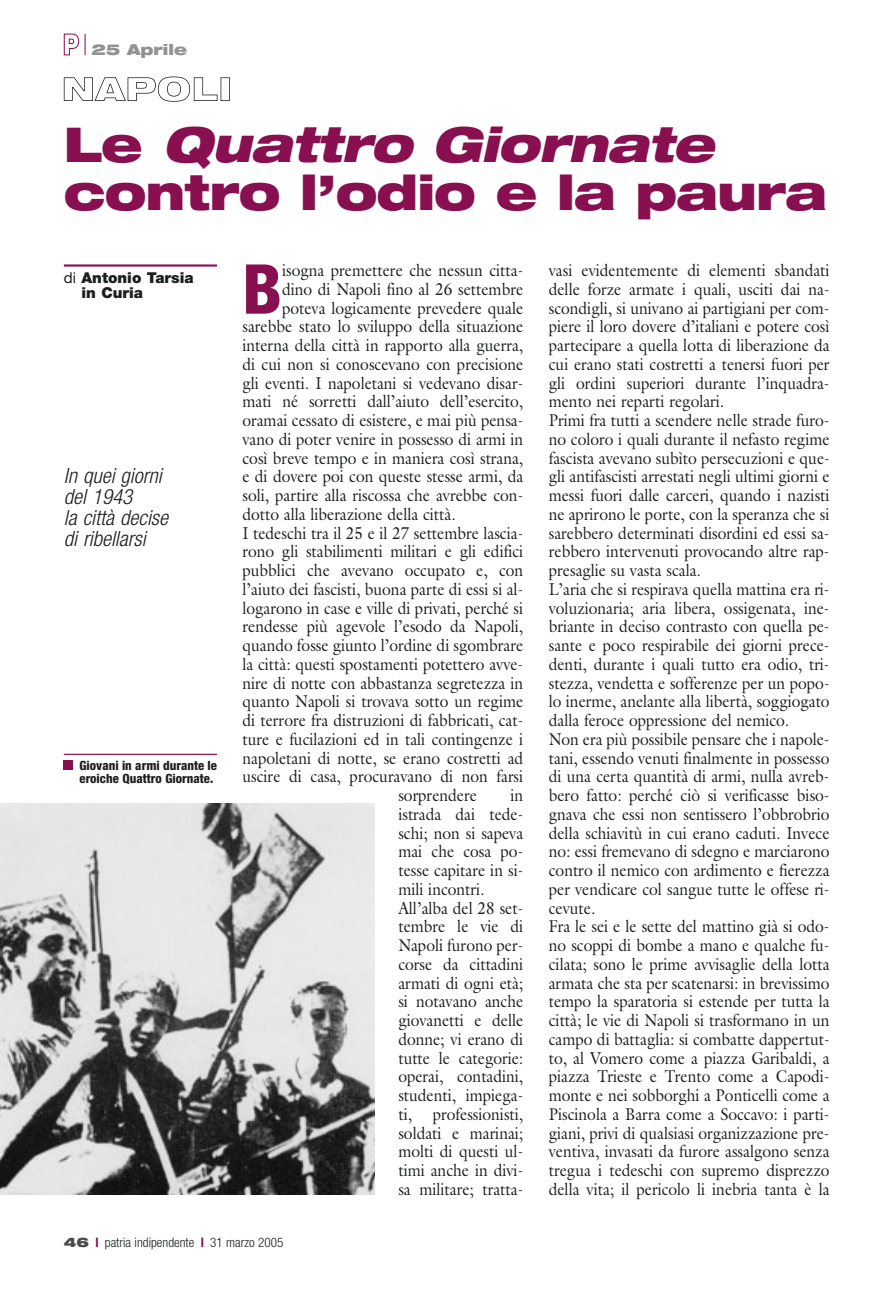
<style>
.page{position:relative;width:893px;height:1296px;background:#fff}
.page>*{position:absolute;margin:0;border:0;box-sizing:border-box;transform-origin:0 0}
.t1{font:800 condensed 69px "Helvetica Neue";color:#880f50}
.t2{font:900 expanded 48px/48px "Helvetica Neue";letter-spacing:-.02em;color:#880f50}
.t3{font:italic 300 condensed 21px/21px "Helvetica Neue";color:#1c1f20}
.t4{font:17.25px/18.8px "Galliard";color:#1c1f20;scale:.9 1}
.t5{font:900 15px/15px "Helvetica Neue";color:#1c1f20}
.t6{font:900 expanded 15px "Helvetica Neue";color:#909293}
.t7{font:300 condensed 13.2px "Helvetica Neue";color:#1c1f20}
.t8{font:800 condensed 12.75px/12.8px "Helvetica Neue";color:#1c1f20}
.s1{font-style:italic}
.s2{font-weight:400}
.s3{font-weight:900;font-stretch:expanded;color:#47494a}
.s4{font-weight:700;color:#880f50}
</style>
<div class="page">
<svg style="left:63px;top:33px;width:17px;height:23px"></svg>
<svg style="left:64px;top:33px;width:15px;height:23px"></svg>
<svg style="left:85px;top:34px;width:1px;height:21px"></svg>
<hr style="left:64px;top:264px;width:153px;height:3px;background:#880f50">
<img style="left:0;top:804px;width:374px;height:391px">
<hr style="left:64px;top:754px;width:153px;height:1px;background:#880f50">
<div style="left:64px;top:761px;width:9px;height:9px;background:#880f50"></div>
<svg style="left:64px;top:77px;width:166px;height:25px"></svg>
<p class="t6" style="left:91px;top:44px;width:97px">25 Aprile</p>
<h2 class="t2" style="left:64px;top:125px;width:765px">Le <span class="s1">Quattro Giornate </span>contro l’odio e la paura</h2>
<p class="t5" style="left:81px;top:271px;width:114px;text-indent:-18px"><span class="s2">di</span> Antonio Tarsia in Curia</p>
<p class="t4" style="left:549px;top:263px;width:313px">vasi evidentemente di elementi sbandati delle forze armate i quali, usciti dai na&shy;scondigli, si univano ai partigiani per com&shy;piere il loro dovere d’italiani e potere così partecipare a quella lotta di liberazione da cui erano stati costretti a tenersi fuori per gli ordini superiori durante l’inquadra&shy;mento nei reparti regolari.<br>Primi fra tutti a scendere nelle strade furo&shy;no coloro i quali durante il nefasto regime fascista avevano subìto persecuzioni e que&shy;gli antifascisti arrestati negli ultimi giorni e messi fuori dalle carceri, quando i nazisti ne aprirono le porte, con la speranza che si sarebbero determinati disordini ed essi sa&shy;rebbero intervenuti provocando altre rap&shy;presaglie su vasta scala.<br>L’aria che si respirava quella mattina era ri&shy;voluzionaria; aria libera, ossigenata, ine&shy;briante in deciso contrasto con quella pe&shy;sante e poco respirabile dei giorni prece&shy;denti, durante i quali tutto era odio, tri&shy;stezza, vendetta e sofferenze per un popo&shy;lo inerme, anelante alla libertà, soggiogato dalla feroce oppressione del nemico.<br>Non era più possibile pensare che i napole&shy;tani, essendo venuti finalmente in possesso di una certa quantità di armi, nulla avreb&shy;bero fatto: perché ciò si verificasse biso&shy;gnava che essi non sentissero l’obbrobrio della schiavitù in cui erano caduti. Invece no: essi fremevano di sdegno e marciarono contro il nemico con ardimento e fierezza per vendicare col sangue tutte le offese ri&shy;cevute.<br>Fra le sei e le sette del mattino già si odo&shy;no scoppi di bombe a mano e qualche fu&shy;cilata; sono le prime avvisaglie della lotta armata che sta per scatenarsi: in brevissimo tempo la sparatoria si estende per tutta la città; le vie di Napoli si trasformano in un campo di battaglia: si combatte dappertut&shy;to, al Vomero come a piazza Garibaldi, a piazza Trieste e Trento come a Capodi&shy;monte e nei sobborghi a Ponticelli come a Piscinola a Barra come a Soccavo: i parti&shy;giani, privi di qualsiasi organizzazione pre&shy;ventiva, invasati da furore assalgono senza tregua i tedeschi con supremo disprezzo della vita; il pericolo li inebria tanta è la</p>
<h1 class="t1" style="left:242px;top:264px;width:41px">B</h1>
<p class="t4" style="left:282px;top:263px;width:269px">isogna premettere che nessun citta-</p>
<p class="t4" style="left:282px;top:281px;width:269px">dino di Napoli fino al 26 settembre</p>
<p class="t4" style="left:282px;top:300px;width:269px">poteva logicamente prevedere quale</p>
<p class="t4" style="left:242px;top:319px;width:313px">sarebbe stato lo sviluppo della situazione</p>
<p class="t4" style="left:242px;top:338px;width:313px">interna della città in rapporto alla guerra,</p>
<p class="t4" style="left:242px;top:356px;width:313px">di cui non si conoscevano con precisione</p>
<p class="t4" style="left:242px;top:375px;width:313px">gli eventi. I napoletani si vedevano disar-</p>
<p class="t4" style="left:242px;top:394px;width:313px">mati né sorretti dall’aiuto dell’esercito,</p>
<p class="t4" style="left:242px;top:413px;width:313px">oramai cessato di esistere, e mai più pensa-</p>
<p class="t4" style="left:242px;top:431px;width:313px">vano di poter venire in possesso di armi in</p>
<p class="t4" style="left:242px;top:450px;width:313px">così breve tempo e in maniera così strana,</p>
<p class="t4" style="left:242px;top:469px;width:313px">e di dovere poi con queste stesse armi, da</p>
<p class="t4" style="left:242px;top:488px;width:313px">soli, partire alla riscossa che avrebbe con-</p>
<p class="t4" style="left:242px;top:506px;width:238px">dotto alla liberazione della città.</p>
<p class="t4" style="left:242px;top:525px;width:313px">I tedeschi tra il 25 e il 27 settembre lascia-</p>
<p class="t4" style="left:242px;top:544px;width:313px">rono gli stabilimenti militari e gli edifici</p>
<p class="t4" style="left:242px;top:563px;width:313px">pubblici che avevano occupato e, con</p>
<p class="t4" style="left:242px;top:581px;width:313px">l’aiuto dei fascisti, buona parte di essi si al-</p>
<p class="t4" style="left:242px;top:600px;width:313px">logarono in case e ville di privati, perché si</p>
<p class="t4" style="left:242px;top:619px;width:313px">rendesse più agevole l’esodo da Napoli,</p>
<p class="t4" style="left:242px;top:638px;width:313px">quando fosse giunto l’ordine di sgombrare</p>
<p class="t4" style="left:242px;top:656px;width:313px">la città: questi spostamenti potettero avve-</p>
<p class="t4" style="left:242px;top:675px;width:313px">nire di notte con abbastanza segretezza in</p>
<p class="t4" style="left:242px;top:694px;width:313px">quanto Napoli si trovava sotto un regime</p>
<p class="t4" style="left:242px;top:713px;width:313px">di terrore fra distruzioni di fabbricati, cat-</p>
<p class="t4" style="left:242px;top:731px;width:313px">ture e fucilazioni ed in tali contingenze i</p>
<p class="t4" style="left:242px;top:750px;width:313px">napoletani di notte, se erano costretti ad</p>
<p class="t4" style="left:242px;top:769px;width:313px">uscire di casa, procuravano di non farsi</p>
<p class="t4" style="left:398px;top:788px;width:89px">sorprendere</p>
<p class="t3" style="left:64px;top:467px;width:106px">In quei giorni del 1943<br>la città decise di ribellarsi</p>
<p class="t8" style="left:80px;top:760px;width:139px">Giovani in armi durante le eroiche Quattro Giornate.</p>
<p class="t4" style="left:398px;top:788px;width:140px;text-indent:112px">in istrada dai tede&shy;schi; non si sapeva mai che cosa po&shy;tesse capitare in si&shy;mili incontri.<br>All’alba del 28 set&shy;tembre le vie di<br>Napoli furono per&shy;corse da cittadini armati di ogni età; si notavano anche giovanetti e delle donne; vi erano di tutte le categorie: operai, contadini, studenti, impiega&shy;ti, professionisti, soldati e marinai; molti di questi ul&shy;timi anche in divi&shy;sa militare; tratta-</p>
<p class="t7" style="left:64px;top:1238px;width:221px"><span class="s3">46</span> <span class="s4">l</span> patria indipendente <span class="s4">l</span> 31 marzo 2005</p>
</div>
